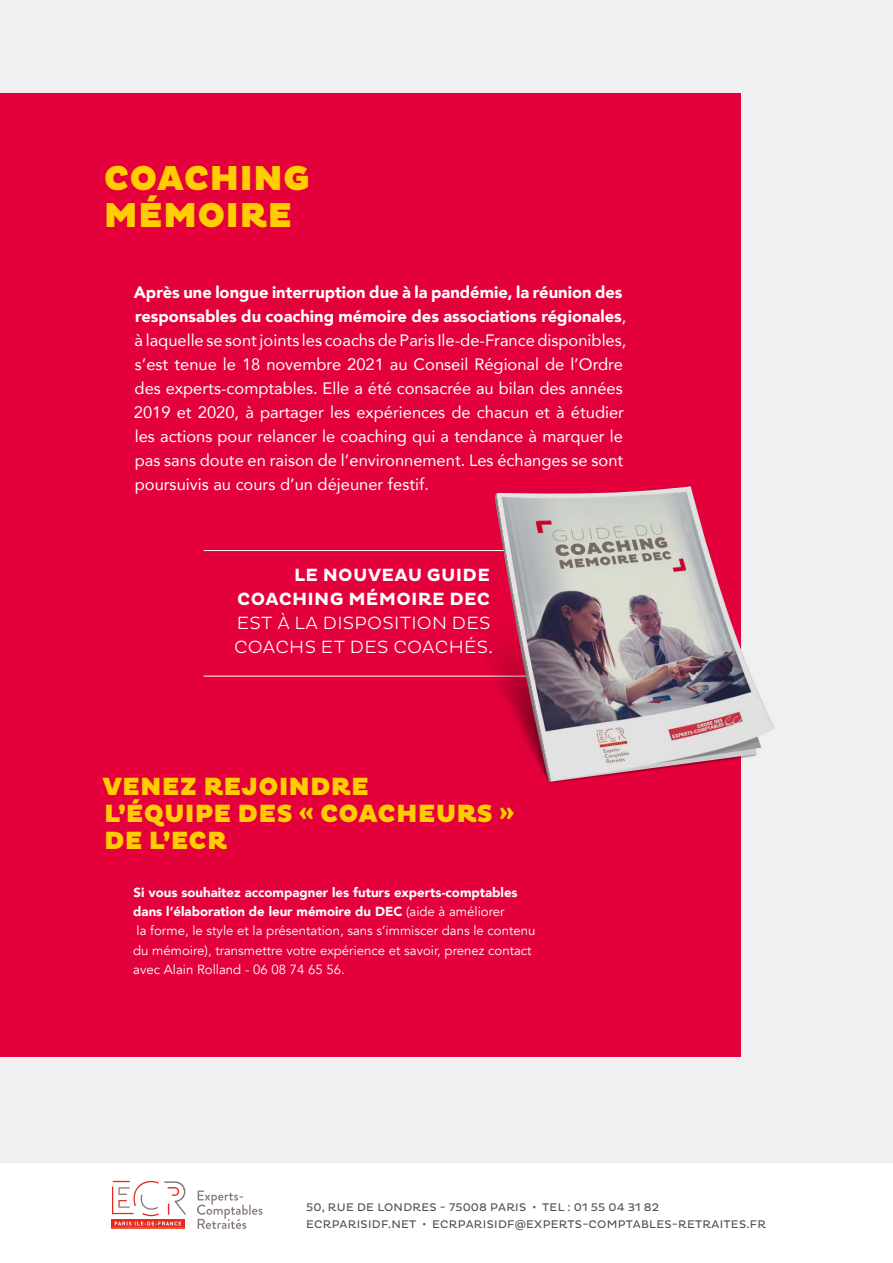
<style>
.page{position:relative;width:893px;height:1263px;background:#fff}
.page>*{position:absolute;margin:0;border:0;box-sizing:border-box;transform-origin:0 0}
.t1{font:900 35.25px "Pluto";letter-spacing:.005em;color:#ffcd00}
.t2{font:900 25.35px "Pluto";letter-spacing:.005em;color:#ffcd00}
.t3{font:300 18px/24px "Pluto";letter-spacing:.015em;color:#fff}
.t4{font:16.5px/24px "Avenir";color:#fff}
.t5{font:13.2px/19.2px "Avenir";color:#fff}
.t6{font:11.25px "Pluto";letter-spacing:.025em;color:#515150}
.s1{font-weight:900}
.s2{font-weight:700}
</style>
<div class="page">
<div style="left:0;top:0;width:893px;height:1163px;background:#f0f0f0"></div>
<div style="left:0;top:94px;width:741px;height:963px;background:#e4003a"></div>
<svg style="left:197px;top:1190px;width:66px;height:39px"></svg>
<svg style="left:112px;top:1181px;width:74px;height:35px"></svg>
<svg style="left:112px;top:1219px;width:73px;height:8px"></svg>
<hr style="left:112px;top:1227px;width:73px;height:1px;background:#e65734">
<svg style="left:115px;top:1222px;width:66px;height:3px"></svg>
<hr style="left:204px;top:676px;width:385px;height:1px;background:#fff">
<hr style="left:204px;top:550px;width:385px;height:1px;background:#fff">
<img style="left:472px;top:470px;width:335px;height:353px">
<p class="t1" style="left:104px;top:157px;width:208px">COACHING</p>
<p class="t1" style="left:104px;top:195px;width:190px">MÉMOIRE</p>
<p class="t4" style="left:134px;top:280px;width:494px"><span class="s1">Après une longue interruption due à la pandémie, la réunion des responsables du coaching mémoire des associations régionales</span>, à laquelle se sont joints les coachs de Paris Ile-de-France disponibles, s’est tenue le 18 novembre 2021 au Conseil Régional de l’Ordre des experts-comptables. Elle a été consacrée au bilan des années 2019 et 2020, à partager les expériences de chacun et à étudier les actions pour relancer le coaching qui a tendance à marquer le pas sans doute en raison de l’environnement. Les échanges se sont poursuivis au cours d’un déjeuner festif.</p>
<p class="t3" style="left:234px;top:563px;width:261px;text-indent:60px"><span class="s2">LE NOUVEAU GUIDE<br>COACHING MÉMOIRE DEC<br></span>EST À LA DISPOSITION DES<br>COACHS ET DES COACHÉS.</p>
<p class="t2" style="left:102px;top:772px;width:268px">VENEZ REJOINDRE</p>
<p class="t2" style="left:104px;top:799px;width:412px">L’ÉQUIPE DES « COACHEURS »</p>
<p class="t2" style="left:104px;top:826px;width:125px">DE L’ECR</p>
<p class="t5" style="left:133px;top:883px;width:404px"><span class="s1">Si vous souhaitez accompagner les futurs experts-comptables dans l’élaboration de leur mémoire du DEC</span> (aide à améliorer<br>la forme, le style et la présentation, sans s’immiscer dans le contenu du mémoire), transmettre votre expérience et savoir, prenez contact avec Alain Rolland - 06 08 74 65 56.</p>
<p class="t6" style="left:306px;top:1201px;width:354px">50, RUE DE LONDRES - 75008 PARIS • TEL : 01 55 04 31 82</p>
<p class="t6" style="left:306px;top:1217px;width:461px">ECRPARISIDF.NET • ECRPARISIDF@EXPERTS-COMPTABLES-RETRAITES.FR</p>
</div>
